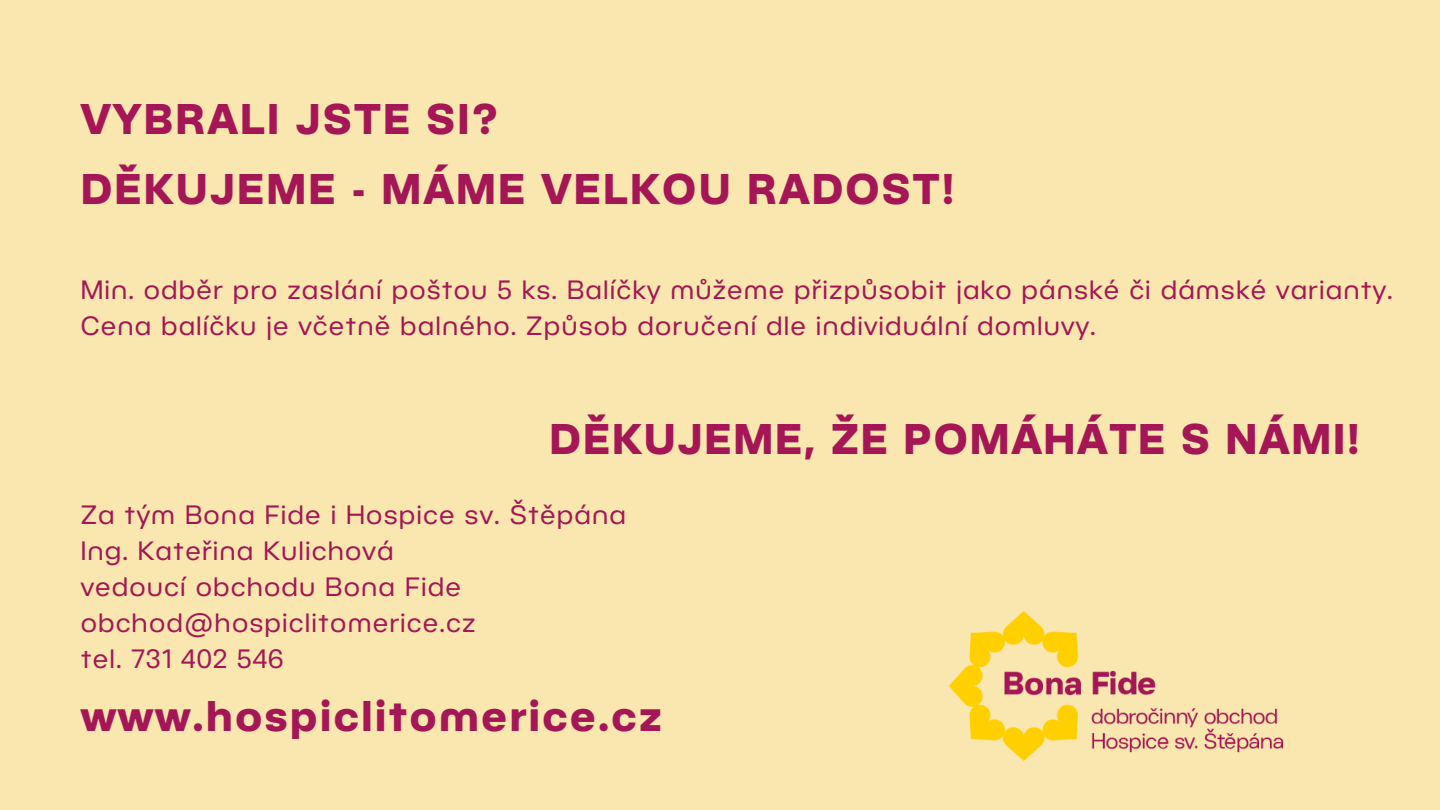
<style>
.page{position:relative;width:1440px;height:810px;background:#f9e7af}
.page>*{position:absolute;margin:0;border:0;box-sizing:border-box;transform-origin:0 0}
.t1{font:700 42px "BC Novatica";letter-spacing:.06em;color:#a41655}
.t2{font:26px "BC Novatica";letter-spacing:.07em;color:#a41655}
.t3{font:25.9px "BC Novatica";letter-spacing:.07em;color:#a41655}
</style>
<div class="page">
<img style="left:949px;top:611px;width:335px;height:150px">
<p class="t1" style="left:81px;top:91px;width:418px">VYBRALI JSTE SI?</p>
<p class="t1" style="left:81px;top:162px;width:874px">DĚKUJEME - MÁME VELKOU RADOST!</p>
<p class="t3" style="left:81px;top:273px;width:1313px">Min. odběr pro zaslání poštou 5 ks. Balíčky můžeme přizpůsobit jako pánské či dámské varianty.</p>
<p class="t3" style="left:81px;top:309px;width:1016px">Cena balíčku je včetně balného. Způsob doručení dle individuální domluvy.</p>
<p class="t1" style="left:550px;top:411px;width:811px">DĚKUJEME, ŽE POMÁHÁTE S NÁMI!</p>
<p class="t2" style="left:81px;top:497px;width:546px">Za tým Bona Fide i Hospice sv. Štěpána</p>
<p class="t2" style="left:81px;top:533px;width:314px">Ing. Kateřina Kulichová</p>
<p class="t2" style="left:81px;top:569px;width:381px">vedoucí obchodu Bona Fide</p>
<p class="t2" style="left:81px;top:605px;width:396px">obchod@hospiclitomerice.cz</p>
<p class="t2" style="left:81px;top:641px;width:204px">tel. 731 402 546</p>
<p class="t1" style="left:81px;top:689px;width:582px">www.hospiclitomerice.cz</p>
</div>
